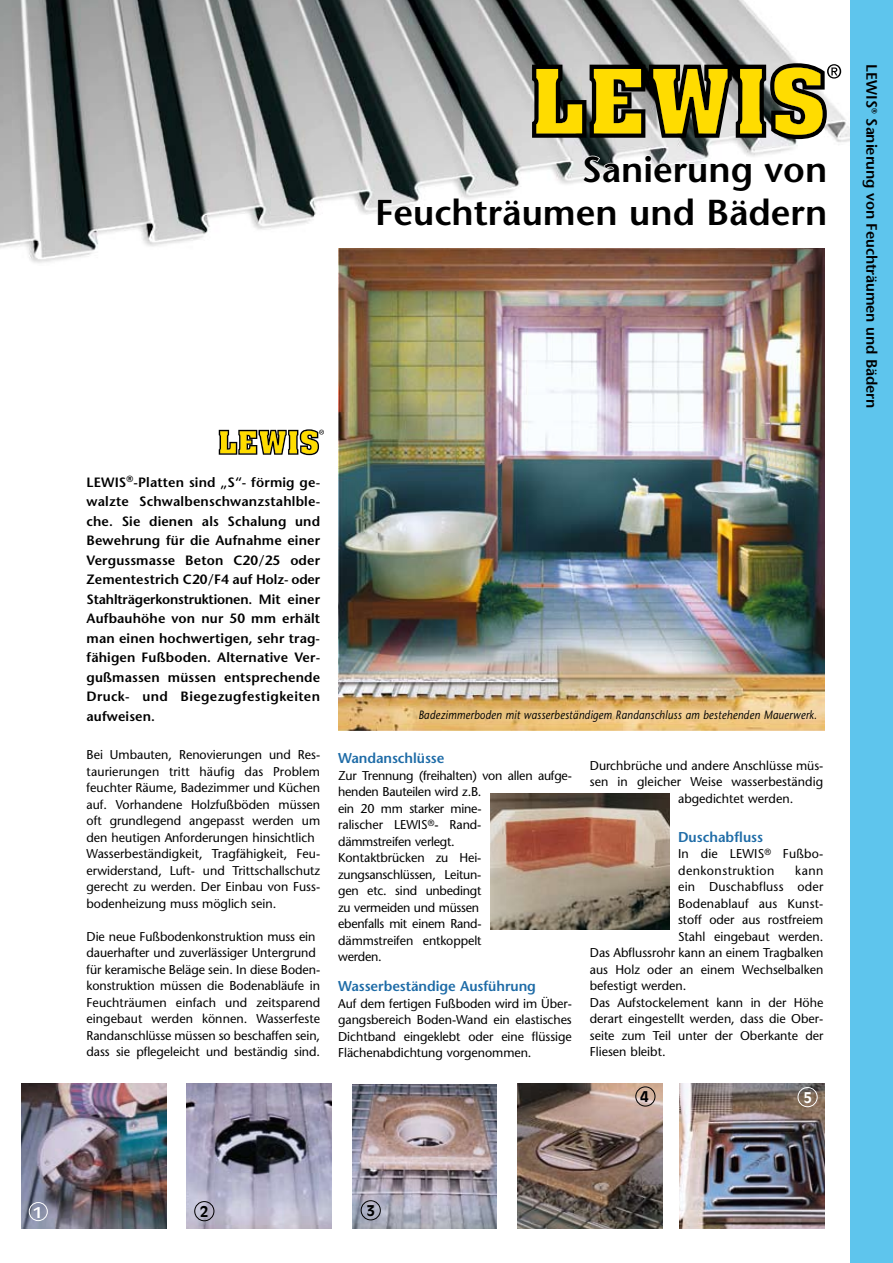
<style>
.page{position:relative;width:893px;height:1263px;background:#fff}
.page>*{position:absolute;margin:0;border:0;box-sizing:border-box;transform-origin:0 0}
.t1{font:600 36px/43.2px "Stone Sans";color:#000;text-align:right}
.t2{font:600 15px "Stone Sans";letter-spacing:-.01em;color:#000}
.t3{font:700 14.7px "Antique Olive";color:#000}
.t4{font:700 14.7px "Antique Olive";color:#fff}
.t5{font:600 14.25px "Stone Sans";letter-spacing:-.005em;color:#1f6ca7}
.t6{font:600 13.5px/19.5px "Stone Sans";letter-spacing:.025em;color:#000;text-align:justify}
.t7{font:12.75px/16.5px "Stone Sans";color:#000}
.t8{font:12.75px/16.5px "Stone Sans";letter-spacing:-.02em;color:#000}
.t9{font:12.75px/16.5px "Stone Sans";letter-spacing:.035em;color:#000}
.t10{font:12.75px "Stone Sans";letter-spacing:.02em;color:#000}
.t11{font:italic 12px "Stone Sans";letter-spacing:.025em;color:#000;scale:.85 1}
</style>
<div class="page">
<img style="left:680px;top:1084px;width:144px;height:144px">
<img style="left:0;top:0;width:850px;height:305px">
<svg style="left:532px;top:63px;width:309px;height:76px;background:#9d8f30"></svg>
<svg style="left:377px;top:154px;width:449px;height:73px"></svg>
<div style="left:850px;top:0;width:43px;height:1263px;background:#5ec5ed"></div>
<svg style="left:219px;top:429px;width:105px;height:26px"></svg>
<img style="left:339px;top:249px;width:485px;height:481px">
<img style="left:22px;top:1084px;width:144px;height:144px">
<div style="left:29px;top:1202px;width:19px;height:19px;border:1px solid #fff;border-radius:50%"></div>
<img style="left:187px;top:1084px;width:145px;height:144px">
<div style="left:194px;top:1201px;width:20px;height:20px;border:1px solid #000;border-radius:50%"></div>
<img style="left:352px;top:1084px;width:145px;height:144px">
<div style="left:361px;top:1200px;width:20px;height:20px;border:1px solid #000;border-radius:50%"></div>
<img style="left:518px;top:1084px;width:144px;height:144px">
<div style="left:798px;top:1087px;width:19px;height:20px;border:1px solid #fff;border-radius:50%"></div>
<div style="left:635px;top:1086px;width:20px;height:20px;border:1px solid #000;border-radius:50%"></div>
<img style="left:490px;top:793px;width:179px;height:136px">
<h1 class="t1" style="left:375px;top:148px;width:454px">Sanierung von<br>Feuchträumen und Bädern</h1>
<p class="t6" style="left:87px;top:472px;width:235px">LEWIS<sup>®</sup>-Platten sind „S“- förmig ge&shy;walzte Schwalbenschwanzstahlble&shy;che. Sie dienen als Schalung und Bewehrung für die Aufnahme einer Vergussmasse Beton C20/25 oder Zementestrich C20/F4 auf Holz- oder Stahlträgerkonstruktionen. Mit einer Aufbauhöhe von nur 50 mm erhält man einen hochwertigen, sehr trag&shy;fähigen Fußboden. Alternative Ver&shy;gußmassen müssen entsprechende Druck- und Biegezugfestigkeiten aufweisen.</p>
<p class="t7" style="left:87px;top:746px;width:235px">Bei Umbauten, Renovierungen und Res&shy;taurierungen tritt häufig das Problem feuchter Räume, Badezimmer und Küchen auf. Vorhandene Holzfußböden müssen oft grundlegend angepasst werden um den heutigen Anforderungen hinsichtlich Wasserbeständigkeit, Tragfähigkeit, Feu&shy;erwiderstand, Luft- und Trittschallschutz gerecht zu werden. Der Einbau von Fuss&shy;bodenheizung muss möglich sein.</p>
<p class="t7" style="left:87px;top:928px;width:235px">Die neue Fußbodenkonstruktion muss ein dauerhafter und zuverlässiger Untergrund für keramische Beläge sein. In diese Boden&shy;konstruktion müssen die Bodenabläufe in Feuchträumen einfach und zeitsparend eingebaut werden können. Wasserfeste Randanschlüsse müssen so beschaffen sein, dass sie pflegeleicht und beständig sind.</p>
<p class="t11" style="left:418px;top:707px;width:471px">Badezimmerboden mit wasserbeständigem Randanschluss am bestehenden Mauerwerk.</p>
<p class="t5" style="left:338px;top:749px;width:108px">Wandanschlüsse</p>
<p class="t8" style="left:338px;top:767px;width:235px">Zur Trennung (freihalten) von allen aufge&shy;henden Bauteilen wird z.B.<br>ein 20 mm starker mine-<br>ralischer LEWIS<sup>®</sup>- Rand-<br>dämmstreifen verlegt.<br>Kontaktbrücken zu Hei&shy;zungsanschlüssen, Leitun-<br>gen etc. sind unbedingt<br>zu vermeiden und müssen<br>ebenfalls mit einem Rand-<br>dämmstreifen entkoppelt<br>werden.</p>
<p class="t5" style="left:338px;top:977px;width:199px">Wasserbeständige Ausführung</p>
<p class="t7" style="left:338px;top:995px;width:235px;text-align:justify">Auf dem fertigen Fußboden wird im Über&shy;gangsbereich Boden-Wand ein elastisches Dichtband eingeklebt oder eine flüssige Flächenabdichtung vorgenommen.</p>
<p class="t7" style="left:590px;top:757px;width:235px">Durchbrüche und andere Anschlüsse müs-</p>
<p class="t7" style="left:590px;top:774px;width:235px">sen in gleicher Weise wasserbeständig</p>
<p class="t7" style="left:678px;top:790px;width:117px">abgedichtet werden.</p>
<p class="t5" style="left:678px;top:828px;width:87px">Duschabfluss</p>
<p class="t9" style="left:678px;top:846px;width:147px">In die LEWIS<sup>®</sup> Fußbo&shy;denkonstruktion</p>
<p class="t7" style="left:795px;top:862px;width:30px">kann</p>
<p class="t10" style="left:678px;top:879px;width:147px">ein Duschabfluss oder</p>
<p class="t7" style="left:678px;top:895px;width:147px">Bodenablauf aus Kunst-</p>
<p class="t7" style="left:678px;top:912px;width:147px">stoff oder aus rostfreiem</p>
<p class="t7" style="left:678px;top:928px;width:147px">Stahl eingebaut werden.</p>
<p class="t7" style="left:590px;top:945px;width:235px">Das Abflussrohr kann an einem Tragbalken</p>
<p class="t7" style="left:590px;top:961px;width:235px">aus Holz oder an einem Wechselbalken</p>
<p class="t7" style="left:590px;top:978px;width:98px">befestigt werden.</p>
<p class="t7" style="left:590px;top:994px;width:235px">Das Aufstockelement kann in der Höhe</p>
<p class="t7" style="left:590px;top:1011px;width:235px">derart eingestellt werden, dass die Ober-</p>
<p class="t7" style="left:590px;top:1027px;width:235px">seite zum Teil unter der Oberkante der</p>
<p class="t7" style="left:590px;top:1044px;width:77px">Fliesen bleibt.</p>
<p class="t3" style="left:641px;top:1087px;width:10px">4</p>
<p class="t4" style="left:804px;top:1089px;width:10px">5</p>
<p class="t2" style="left:881px;top:64px;width:346px;rotate:90deg">LEWIS<sup>®</sup> Sanierung von Feuchträumen und Bädern</p>
<p class="t4" style="left:34px;top:1203px;width:10px">1</p>
<p class="t3" style="left:200px;top:1202px;width:10px">2</p>
<p class="t3" style="left:367px;top:1202px;width:10px">3</p>
</div>
